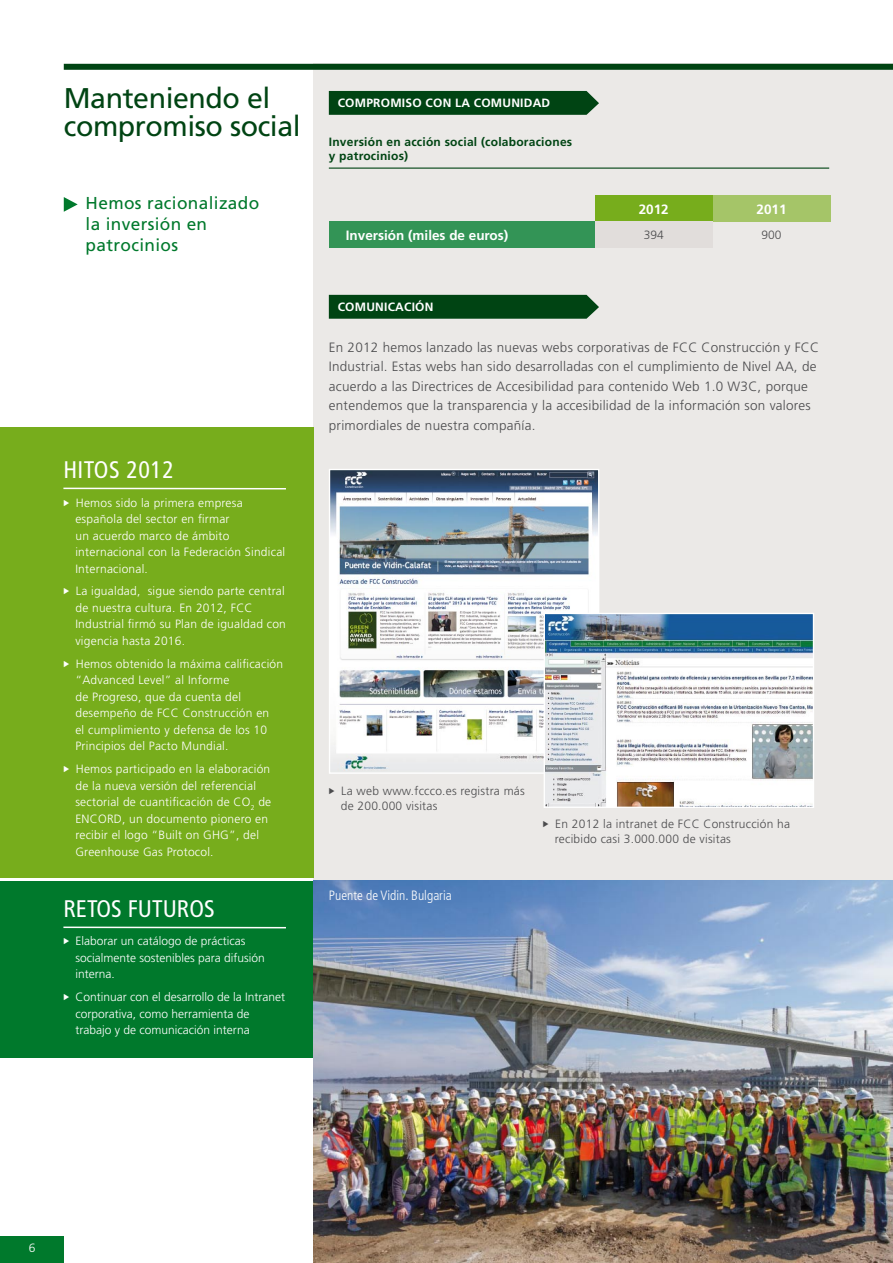
<style>
.page{position:relative;width:893px;height:1263px;background:#fff}
.page>*{position:absolute;margin:0;border:0;box-sizing:border-box;transform-origin:0 0}
.t1{font:28.5px/28.5px "Frutiger";letter-spacing:-.015em;color:#004413}
.t2{font:condensed 24px "Frutiger";color:#fff}
.t3{font:condensed 24px "Frutiger";letter-spacing:.02em;color:#fff}
.t4{font:17.25px/21px "Frutiger";letter-spacing:.02em;color:#00792c}
.t5{font:300 13.5px/19.5px "Frutiger";letter-spacing:.02em;color:#4b4b4d}
.t6{font:700 13.5px "Frutiger";color:#fff}
.t7{font:300 condensed 13.5px "Frutiger";color:#fff}
.t8{font:300 12px/16.5px "Frutiger";letter-spacing:.02em;color:#fff}
.t9{font:300 12px/16.5px "Frutiger";color:#fff}
.t10{font:300 12px/15px "Frutiger";letter-spacing:.02em;color:#4b4b4d}
.t11{font:700 12px/13.5px "Frutiger";letter-spacing:.02em;color:#004413}
.t12{font:700 12px "Frutiger";letter-spacing:.02em;color:#fff}
</style>
<div class="page">
<div style="left:0;top:1236px;width:64px;height:27px;background:#00792c"></div>
<div style="left:314px;top:64px;width:579px;height:1199px;background:#ebe9e7"></div>
<div style="left:595px;top:196px;width:118px;height:26px;background:#77ad1c"></div>
<div style="left:713px;top:196px;width:117px;height:26px;background:#a5c568"></div>
<div style="left:329px;top:222px;width:266px;height:26px;background:#339456"></div>
<div style="left:595px;top:222px;width:118px;height:26px;background:#e1dddb"></div>
<hr style="left:329px;top:168px;width:500px;height:1px;background:#004413">
<div style="left:329px;top:91px;width:270px;height:24px;background:#004413"></div>
<div style="left:0;top:427px;width:314px;height:451px;background:#77ad1c"></div>
<hr style="left:63px;top:488px;width:223px;height:1px;background:#fff">
<div style="left:64px;top:64px;width:829px;height:6px;background:#004413"></div>
<div style="left:0;top:881px;width:314px;height:176px;background:#00792c"></div>
<hr style="left:63px;top:926px;width:223px;height:2px;background:#fff">
<img style="left:331px;top:471px;width:266px;height:299px">
<div style="left:329px;top:469px;width:270px;height:305px;border:1px solid #fff"></div>
<img style="left:546px;top:615px;width:266px;height:191px">
<div style="left:544px;top:613px;width:270px;height:195px;border:1px solid #fff"></div>
<img style="left:314px;top:881px;width:579px;height:382px">
<div style="left:329px;top:295px;width:270px;height:24px;background:#004413"></div>
<svg style="left:64px;top:197px;width:14px;height:15px"></svg>
<h1 class="t1" style="left:64px;top:84px;width:239px">Manteniendo el compromiso social</h1>
<p class="t12" style="left:338px;top:96px;width:214px">COMPROMISO CON LA COMUNIDAD</p>
<p class="t11" style="left:329px;top:135px;width:245px">Inversión en acción social (colaboraciones y patrocinios)</p>
<h3 class="t4" style="left:86px;top:192px;width:175px">Hemos racionalizado la inversión en patrocinios</h3>
<p class="t6" style="left:639px;top:201px;width:32px">2012</p>
<p class="t6" style="left:756px;top:201px;width:32px">2011</p>
<p class="t6" style="left:346px;top:227px;width:164px">Inversión (miles de euros)</p>
<p class="t10" style="left:644px;top:228px;width:22px">394</p>
<p class="t10" style="left:761px;top:228px;width:22px">900</p>
<p class="t12" style="left:338px;top:300px;width:97px">COMUNICACIÓN</p>
<h2 class="t3" style="left:63px;top:456px;width:112px">HITOS 2012</h2>
<p class="t8" style="left:75px;top:494px;width:211px">Hemos sido la primera empresa española del sector en firmar<br>un acuerdo marco de ámbito internacional con la Federación Sindical<br>Internacional.</p>
<p class="t8" style="left:75px;top:583px;width:212px">La igualdad, sigue siendo parte central de nuestra cultura. En 2012, FCC Industrial firmó su Plan de igualdad con vigencia hasta 2016.</p>
<p class="t8" style="left:75px;top:656px;width:209px">Hemos obtenido la máxima calificación “Advanced Level” al Informe<br>de Progreso, que da cuenta del desempeño de FCC Construcción en<br>el cumplimiento y defensa de los 10<br>Principios del Pacto Mundial.</p>
<p class="t8" style="left:75px;top:761px;width:197px">Hemos participado en la elaboración de la nueva versión del referencial sectorial de cuantificación de CO<sub>2</sub> de ENCORD, un documento pionero en recibir el logo “Built on GHG”, del Greenhouse Gas Protocol.</p>
<h2 class="t2" style="left:63px;top:895px;width:153px">RETOS FUTUROS</h2>
<p class="t9" style="left:75px;top:933px;width:191px">Elaborar un catálogo de prácticas socialmente sostenibles para difusión interna.</p>
<p class="t9" style="left:75px;top:989px;width:211px">Continuar con el desarrollo de la Intranet corporativa, como herramienta de trabajo y de comunicación interna</p>
<p class="t5" style="left:329px;top:338px;width:492px">En 2012 hemos lanzado las nuevas webs corporativas de FCC Construcción y FCC Industrial. Estas webs han sido desarrolladas con el cumplimiento de Nivel AA, de acuerdo a las Directrices de Accesibilidad para contenido Web 1.0 W3C, porque entendemos que la transparencia y la accesibilidad de la información son valores primordiales de nuestra compañía.</p>
<p class="t10" style="left:341px;top:783px;width:185px">La web www.fccco.es registra más de 200.000 visitas</p>
<p class="t7" style="left:329px;top:887px;width:124px">Puente de Vidin. Bulgaria</p>
<p class="t10" style="left:555px;top:816px;width:237px">En 2012 la intranet de FCC Construcción ha recibido casi 3.000.000 de visitas</p>
<p class="t8" style="left:29px;top:1239px;width:8px">6</p>
</div>
